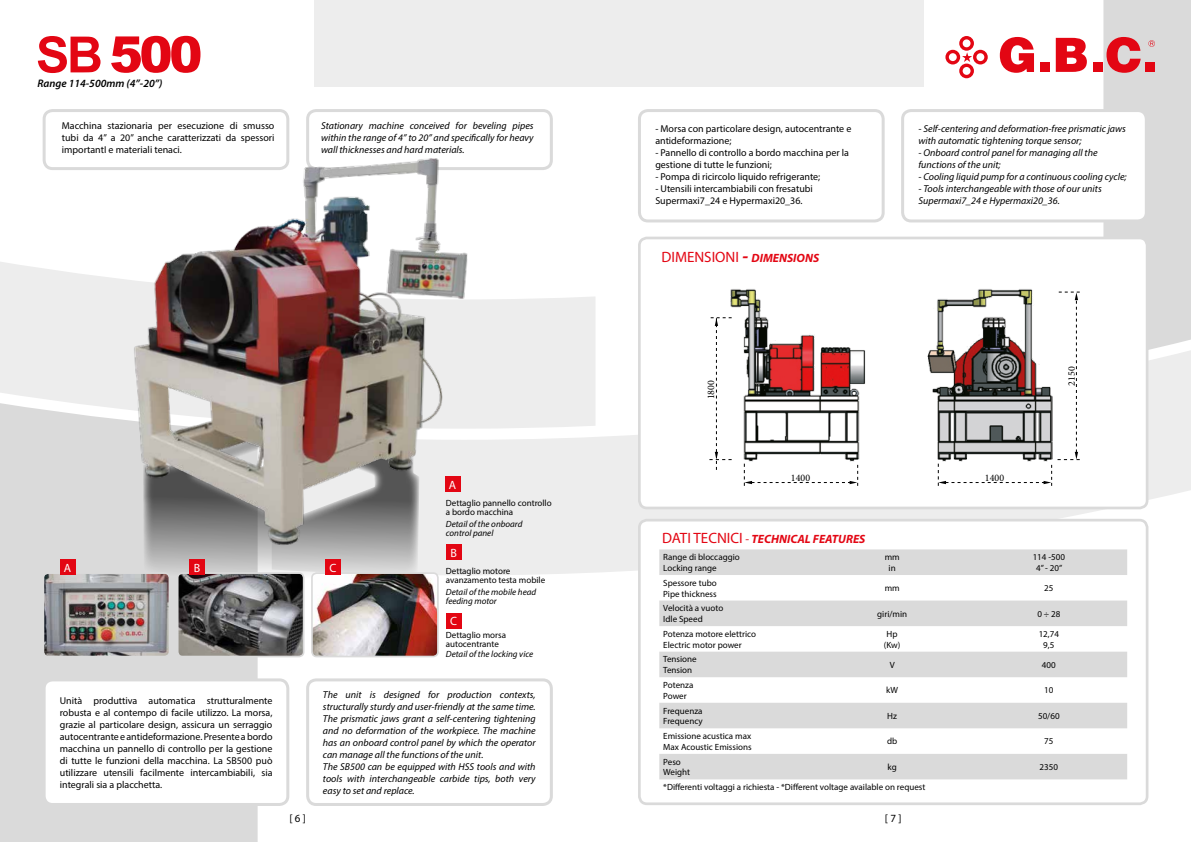
<style>
.page{position:relative;width:1191px;height:842px;background:#fff}
.page>*{position:absolute;margin:0;border:0;box-sizing:border-box;transform-origin:0 0}
.t1{font:900 50px "Arial";color:#e30613}
.t2{font:15px "Myriad Pro";color:#e30613}
.t3{font:italic 700 12px "Myriad Pro";color:#e30613}
.t4{font:12px "Myriad Pro";color:#fff}
.t5{font:italic 600 11px "Myriad Pro";color:#000}
.t6{font:11px "Myriad Pro";color:#000}
.t7{font:italic 10px/12px "Myriad Pro";color:#000}
.t8{font:10px/12px "Myriad Pro";color:#000}
.t9{font:10px "Minion Pro";color:#000}
.t10{font:9px/10.8px "Myriad Pro";color:#000}
.t11{font:italic 9px/9px "Myriad Pro";color:#000}
.s1{font-weight:700}
.s2{font-weight:700;font-style:italic;font-size:18px}
.s3{font-weight:700;font-style:italic;font-size:12px}
.s4{font-weight:400;font-style:normal;font-size:15px}
.s5{font-weight:400;font-style:normal}
</style>
<div class="page">
<div style="left:0;top:429px;width:258px;height:413px;background:#dadada"></div>
<svg style="left:419px;top:360px;width:772px;height:215px;fill:#ededed"></svg>
<svg style="left:0;top:262px;width:595px;height:167px;fill:#ededed"></svg>
<div style="left:315px;top:0;width:609px;height:87px;background:#ededed"></div>
<svg style="left:143px;top:554px;width:276px;height:92px;background:#cfcfcf"></svg>
<div style="left:639px;top:238px;width:508px;height:270px;background:#fff;border-radius:8px"></div>
<div style="left:638px;top:237px;width:510px;height:272px;border:3px solid #dadada;border-radius:8px"></div>
<div style="left:639px;top:520px;width:508px;height:284px;background:#fff;border-radius:8px"></div>
<div style="left:638px;top:519px;width:510px;height:286px;border:3px solid #dadada;border-radius:8px"></div>
<div style="left:43px;top:109px;width:246px;height:61px;border:3px solid #dadada;border-radius:9px"></div>
<div style="left:638px;top:109px;width:246px;height:113px;border:3px solid #dadada;border-radius:9px"></div>
<div style="left:306px;top:109px;width:247px;height:61px;border:3px solid #dadada;border-radius:9px"></div>
<div style="left:901px;top:109px;width:246px;height:113px;border:3px solid #dadada;border-radius:9px"></div>
<div style="left:44px;top:680px;width:244px;height:124px;background:#fff;border-radius:9px"></div>
<div style="left:43px;top:678px;width:246px;height:128px;border:3px solid #dadada;border-radius:9px"></div>
<div style="left:306px;top:678px;width:247px;height:128px;border:3px solid #dadada;border-radius:9px"></div>
<img style="left:314px;top:575px;width:122px;height:79px">
<div style="left:311px;top:572px;width:128px;height:85px;border:2px solid #dadada;border-radius:5px"></div>
<img style="left:43px;top:573px;width:124px;height:83px">
<div style="left:43px;top:572px;width:127px;height:85px;border:2px solid #dadada;border-radius:5px"></div>
<img style="left:180px;top:573px;width:124px;height:82px">
<div style="left:177px;top:572px;width:127px;height:85px;border:2px solid #dadada;border-radius:5px"></div>
<img style="left:115px;top:148px;width:362px;height:406px">
<svg style="left:659px;top:549px;width:468px;height:230px;fill:#dadada"></svg>
<svg style="left:999px;top:37px;width:35px;height:36px"></svg>
<div style="left:1040px;top:62px;width:10px;height:10px;background:#e30613"></div>
<svg style="left:1055px;top:38px;width:31px;height:34px"></svg>
<div style="left:1092px;top:62px;width:10px;height:10px;background:#e30613"></div>
<svg style="left:945px;top:36px;width:42px;height:42px"></svg>
<svg style="left:1103px;top:0;width:88px;height:360px"></svg>
<div style="left:60px;top:559px;width:15px;height:16px;background:#e30613"></div>
<div style="left:189px;top:559px;width:16px;height:16px;background:#e30613"></div>
<div style="left:325px;top:559px;width:16px;height:16px;background:#e30613"></div>
<div style="left:445px;top:477px;width:15px;height:15px;background:#e30613"></div>
<div style="left:446px;top:545px;width:15px;height:15px;background:#e30613"></div>
<div style="left:446px;top:613px;width:15px;height:15px;background:#e30613"></div>
<img style="left:730px;top:289px;width:303px;height:173px">
<svg style="left:744px;top:464px;width:114px;height:22px"></svg>
<svg style="left:938px;top:292px;width:141px;height:194px"></svg>
<svg style="left:709px;top:317px;width:22px;height:153px"></svg>
<h1 class="t1" style="left:36px;top:18px;width:168px"><span class="s1">SB</span> 500</h1>
<p class="t5" style="left:37px;top:77px;width:127px">Range 114-500mm (4”-20”)</p>
<p class="t8" style="left:62px;top:120px;width:214px;text-align:justify">Macchina stazionaria per esecuzione di smusso tubi da 4” a 20” anche caratterizzati da spessori importantI e materiali tenaci.</p>
<p class="t7" style="left:321px;top:120px;width:214px;text-align:justify">Stationary machine conceived for beveling pipes within the range of 4” to 20” and specifically for heavy wall thicknesses and hard materials.</p>
<p class="t4" style="left:449px;top:477px;width:9px">A</p>
<p class="t10" style="left:446px;top:498px;width:107px;line-height:9px">Dettaglio pannello controllo a bordo macchina</p>
<p class="t11" style="left:446px;top:520px;width:78px">Detail of the onboard control panel</p>
<p class="t4" style="left:64px;top:560px;width:9px">A</p>
<p class="t4" style="left:194px;top:560px;width:8px">B</p>
<p class="t4" style="left:329px;top:560px;width:8px">C</p>
<p class="t4" style="left:450px;top:545px;width:8px">B</p>
<p class="t10" style="left:446px;top:566px;width:101px;line-height:9px">Dettaglio motore avanzamento testa mobile</p>
<p class="t11" style="left:446px;top:587px;width:92px">Detail of the mobile head feeding motor</p>
<p class="t10" style="left:446px;top:630px;width:62px;line-height:9px">Dettaglio morsa autocentrante</p>
<p class="t4" style="left:450px;top:614px;width:8px">C</p>
<p class="t8" style="left:60px;top:695px;width:214px;text-align:justify">Unità produttiva automatica strutturalmente robusta e al contempo di facile utilizzo. La morsa, grazie al particolare design, assicura un serraggio autocentrante e antideformazione. Presente a bordo macchina un pannello di controllo per la gestione di tutte le funzioni della macchina. La SB500 può utilizzare utensili facilmente intercambiabili, sia integrali sia a placchetta.</p>
<p class="t11" style="left:446px;top:650px;width:89px">Detail of the locking vice</p>
<p class="t7" style="left:323px;top:689px;width:214px">The unit is designed for production contexts, structurally sturdy and user-friendly at the same time.<br>The prismatic jaws grant a self-centering tightening and no deformation of the workpiece. The machine has an onboard control panel by which the operator can manage all the functions of the unit.<br>The SB500 can be equipped with HSS tools and with tools with interchangeable carbide tips, both very easy to set and replace.</p>
<p class="t8" style="left:655px;top:122px;width:198px">- Morsa con particolare design, autocentrante e antideformazione;</p>
<p class="t8" style="left:655px;top:146px;width:195px">- Pannello di controllo a bordo macchina per la gestione di tutte le funzioni;</p>
<p class="t8" style="left:655px;top:170px;width:166px">- Pompa di ricircolo liquido refrigerante;</p>
<p class="t8" style="left:655px;top:182px;width:159px">- Utensili intercambiabili con fresatubi<br>Supermaxi7_24 e Hypermaxi20_36.</p>
<h2 class="t2" style="left:661px;top:248px;width:159px">DIMENSIONI <span class="s2">-</span> <span class="s3">DIMENSIONS</span></h2>
<p class="t9" style="left:704px;top:399px;width:21px;rotate:-90deg">1800</p>
<p class="t7" style="left:918px;top:122px;width:209px">- Self-centering and deformation-free prismatic jaws with automatic tightening torque sensor;</p>
<p class="t7" style="left:918px;top:146px;width:181px">- Onboard control panel for managing all the functions of the unit;</p>
<p class="t7" style="left:918px;top:170px;width:210px">- Cooling liquid pump for a continuous cooling cycle;</p>
<p class="t7" style="left:918px;top:182px;width:185px">- Tools interchangeable with those of our units<br>Supermaxi7_24 e Hypermaxi20_36.</p>
<p class="t9" style="left:1064px;top:386px;width:21px;rotate:-90deg">2150</p>
<p class="t9" style="left:791px;top:471px;width:21px">1400</p>
<p class="t9" style="left:985px;top:471px;width:21px">1400</p>
<p class="t3" style="left:662px;top:531px;width:205px"><span class="s4">DATI TECNICI</span> <span class="s5">-</span> TECHNICAL FEATURES</p>
<p class="t10" style="left:663px;top:552px;width:78px">Range di bloccaggio<br>Locking range</p>
<p class="t10" style="left:884px;top:552px;width:17px;text-align:center">mm in</p>
<p class="t10" style="left:1032px;top:552px;width:34px;text-align:center">114 -500<br>4” - 20”</p>
<p class="t10" style="left:663px;top:577px;width:55px">Spessore tubo<br>Pipe thickness</p>
<p class="t10" style="left:884px;top:583px;width:17px">mm</p>
<p class="t10" style="left:1044px;top:583px;width:11px">25</p>
<p class="t10" style="left:663px;top:603px;width:62px">Velocità a vuoto<br>Idle Speed</p>
<p class="t10" style="left:877px;top:608px;width:31px">giri/min</p>
<p class="t10" style="left:1037px;top:608px;width:25px">0 ÷ 28</p>
<p class="t10" style="left:663px;top:628px;width:94px">Potenza motore elettrico<br>Electric motor power</p>
<p class="t10" style="left:884px;top:628px;width:18px;text-align:center">Hp (Kw)</p>
<p class="t10" style="left:1038px;top:628px;width:22px;text-align:center">12,74<br>9,5</p>
<p class="t10" style="left:663px;top:654px;width:35px">Tensione<br>Tension</p>
<p class="t10" style="left:889px;top:659px;width:7px">V</p>
<p class="t10" style="left:1042px;top:659px;width:15px">400</p>
<p class="t10" style="left:663px;top:679px;width:32px">Potenza<br>Power</p>
<p class="t10" style="left:886px;top:685px;width:13px">kW</p>
<p class="t10" style="left:1044px;top:685px;width:11px">10</p>
<p class="t10" style="left:663px;top:705px;width:41px">Frequenza<br>Frequency</p>
<p class="t10" style="left:887px;top:710px;width:11px">Hz</p>
<p class="t10" style="left:1038px;top:710px;width:23px">50/60</p>
<p class="t10" style="left:663px;top:730px;width:90px">Emissione acustica max<br>Max Acoustic Emissions</p>
<p class="t10" style="left:887px;top:736px;width:12px">db</p>
<p class="t10" style="left:1044px;top:736px;width:11px">75</p>
<p class="t10" style="left:663px;top:756px;width:28px">Peso<br>Weight</p>
<p class="t10" style="left:887px;top:761px;width:11px">kg</p>
<p class="t10" style="left:1039px;top:761px;width:20px">2350</p>
<p class="t10" style="left:663px;top:782px;width:264px">*Differenti voltaggi a richiesta - *Different voltage available on request</p>
<p class="t6" style="left:289px;top:811px;width:18px">[ 6 ]</p>
<p class="t6" style="left:885px;top:811px;width:18px">[ 7 ]</p>
</div>
